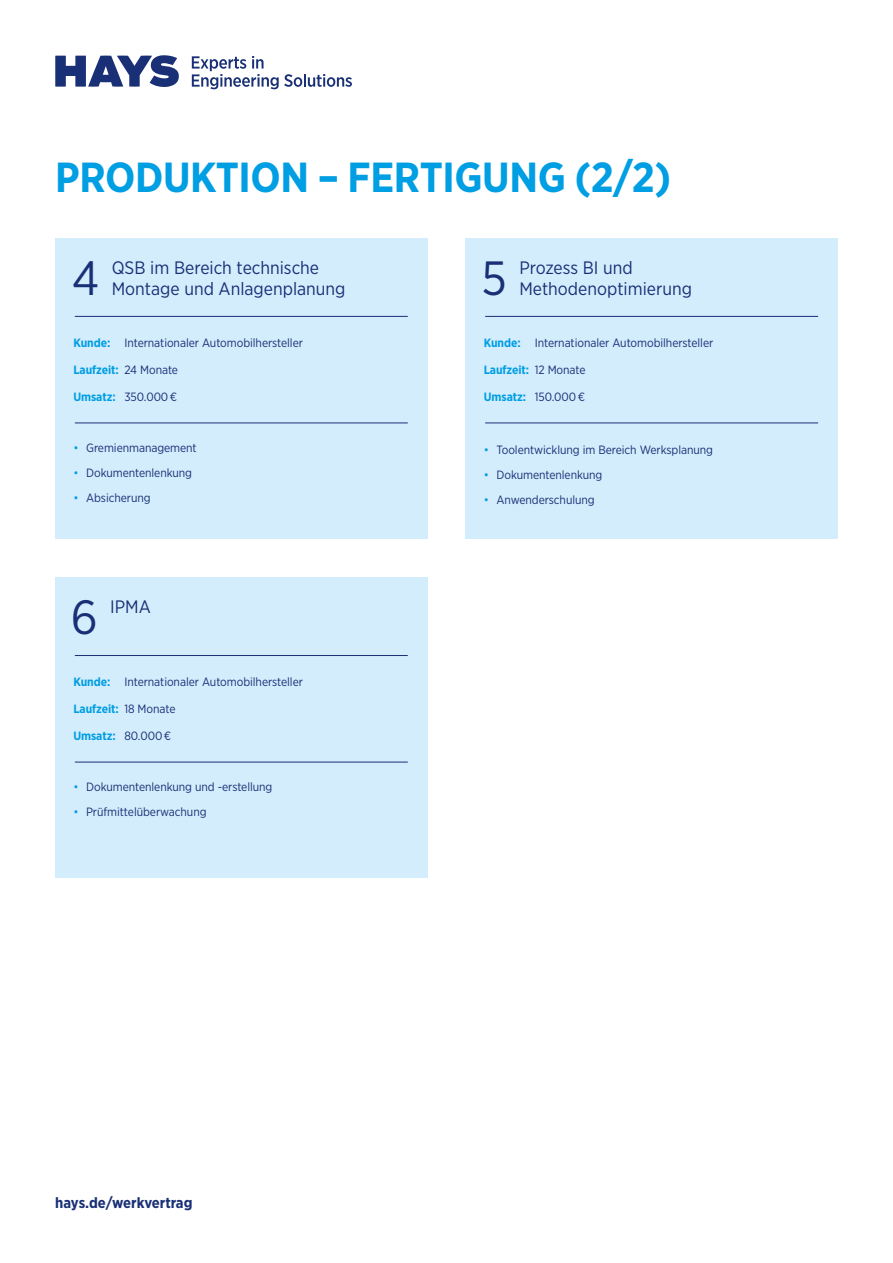
<style>
.page{position:relative;width:893px;height:1263px;background:#fff}
.page>*{position:absolute;margin:0;border:0;box-sizing:border-box;transform-origin:0 0}
.t1{font:48px "Gotham Narrow";color:#193076}
.t2{font:700 42px "Gotham Narrow";letter-spacing:-.01em;color:#009ee3}
.t3{font:18px/21px "Gotham Narrow";color:#193076}
.t4{font:700 15px "Gotham Narrow";color:#193076}
.t5{font:12px "Gotham Narrow";letter-spacing:-.005em;color:#193076}
.t6{font:700 12px "Gotham Narrow";letter-spacing:-.005em;color:#009ee3}
.s1{font-weight:700;color:#009ee3}
.s2{font-weight:400;color:#193076}
.s3{color:#009ee3}
</style>
<div class="page">
<svg style="left:55px;top:55px;width:124px;height:32px"></svg>
<svg style="left:192px;top:56px;width:160px;height:33px"></svg>
<div style="left:466px;top:238px;width:372px;height:301px;background:#d4edfc"></div>
<hr style="left:485px;top:316px;width:333px;height:1px;background:#193076">
<hr style="left:485px;top:422px;width:333px;height:1px;background:#193076">
<div style="left:55px;top:238px;width:372px;height:301px;background:#d4edfc"></div>
<hr style="left:75px;top:316px;width:332px;height:1px;background:#193076">
<hr style="left:75px;top:422px;width:332px;height:1px;background:#193076">
<div style="left:55px;top:577px;width:372px;height:301px;background:#d4edfc"></div>
<hr style="left:75px;top:655px;width:332px;height:1px;background:#193076">
<hr style="left:75px;top:762px;width:332px;height:1px;background:#193076">
<h2 class="t2" style="left:55px;top:152px;width:617px">PRODUKTION – FERTIGUNG (2/2)</h2>
<h1 class="t1" style="left:72px;top:249px;width:29px">4</h1>
<h3 class="t3" style="left:112px;top:257px;width:235px">QSB im Bereich technische<br>Montage und Anlagenplanung</h3>
<p class="t5" style="left:73px;top:335px;width:231px"><span class="s1">Kunde:</span> Internationaler Automobilhersteller</p>
<p class="t6" style="left:73px;top:363px;width:106px">Laufzeit: <span class="s2">24 Monate</span></p>
<p class="t5" style="left:73px;top:390px;width:105px"><span class="s1">Umsatz:</span> 350.000€</p>
<p class="t5" style="left:73px;top:441px;width:125px"><span class="s3">•</span> Gremienmanagement</p>
<p class="t5" style="left:73px;top:466px;width:120px"><span class="s3">•</span> Dokumentenlenkung</p>
<p class="t5" style="left:73px;top:491px;width:79px"><span class="s3">•</span> Absicherung</p>
<h1 class="t1" style="left:71px;top:588px;width:28px">6</h1>
<h3 class="t3" style="left:110px;top:596px;width:42px">IPMA</h3>
<p class="t5" style="left:73px;top:674px;width:231px"><span class="s1">Kunde:</span> Internationaler Automobilhersteller</p>
<p class="t6" style="left:73px;top:702px;width:104px">Laufzeit: <span class="s2">18 Monate</span></p>
<p class="t6" style="left:73px;top:729px;width:99px">Umsatz: <span class="s2">80.000€</span></p>
<p class="t5" style="left:73px;top:780px;width:201px"><span class="s3">•</span> Dokumentenlenkung und -erstellung</p>
<p class="t5" style="left:73px;top:805px;width:135px"><span class="s3">•</span> Prüfmittelüberwachung</p>
<h1 class="t1" style="left:482px;top:249px;width:27px">5</h1>
<h3 class="t3" style="left:519px;top:257px;width:174px">Prozess BI und<br>Methodenoptimierung</h3>
<p class="t5" style="left:484px;top:335px;width:231px"><span class="s1">Kunde:</span> Internationaler Automobilhersteller</p>
<p class="t6" style="left:484px;top:363px;width:103px">Laufzeit: <span class="s2">12 Monate</span></p>
<p class="t5" style="left:484px;top:390px;width:103px"><span class="s1">Umsatz:</span> 150.000€</p>
<p class="t5" style="left:484px;top:443px;width:231px"><span class="s3">•</span> Toolentwicklung im Bereich Werksplanung</p>
<p class="t5" style="left:484px;top:468px;width:120px"><span class="s3">•</span> Dokumentenlenkung</p>
<p class="t5" style="left:484px;top:493px;width:113px"><span class="s3">•</span> Anwenderschulung</p>
<p class="t4" style="left:55px;top:1193px;width:139px">hays.de/werkvertrag</p>
</div>
